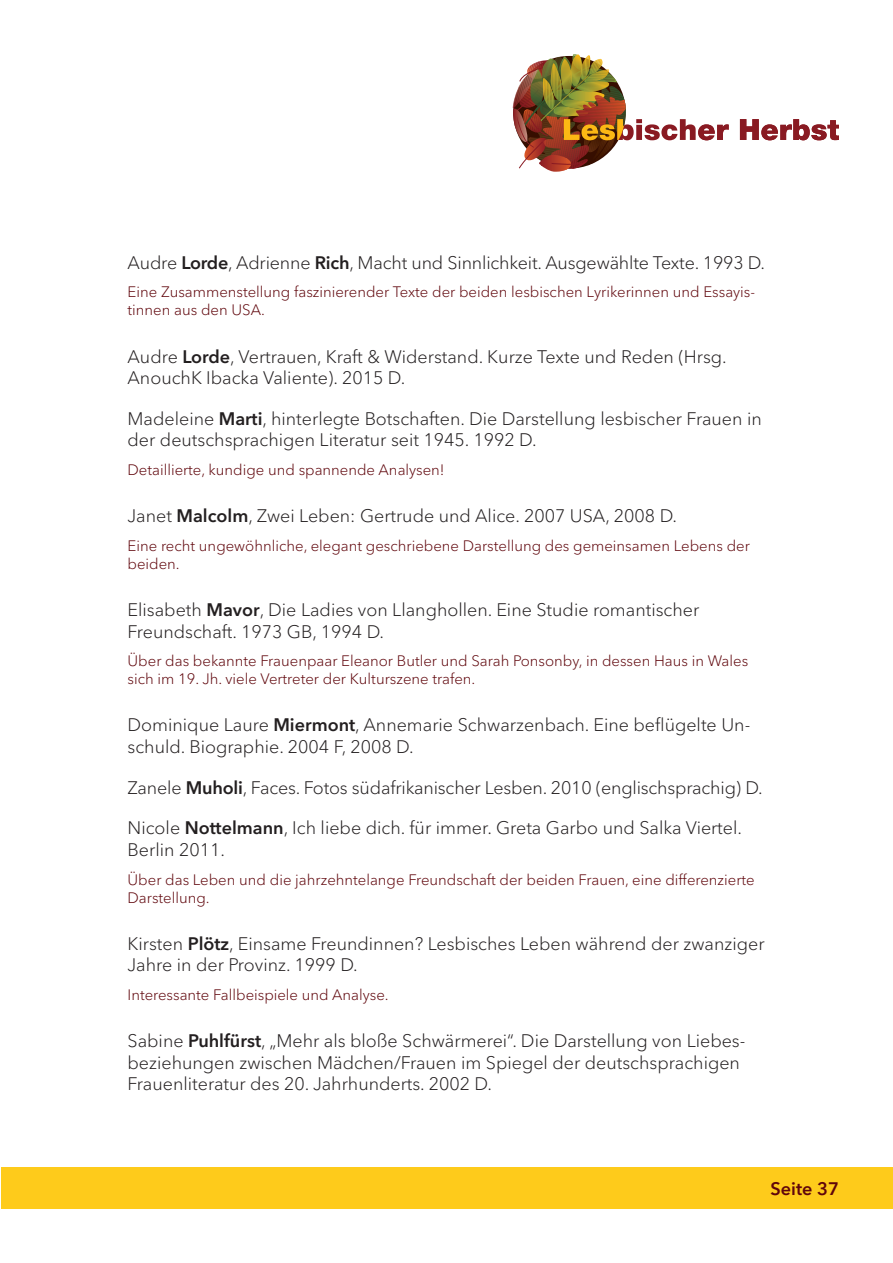
<style>
.page{position:relative;width:893px;height:1263px;background:#fff}
.page>*{position:absolute;margin:0;border:0;box-sizing:border-box;transform-origin:0 0}
.Autorin{font:300 18px/21.6px "Avenir Next LT Pro";color:#231f20}
.t1{font:600 18px "Avenir Next LT Pro";color:#5f050b}
.Inhalt{font:300 15px/18px "Avenir Next LT Pro";color:#5f050b}
.s1{font-weight:600}
</style>
<div class="page">
<svg style="left:740px;top:119px;width:99px;height:21px"></svg>
<svg style="left:513px;top:54px;width:216px;height:118px"></svg>
<div style="left:1px;top:1167px;width:891px;height:41px;background:#fecb1b"></div>
<p class="Autorin" style="left:128px;top:252px;width:639px">Audre <span class="s1">Lorde</span>, Adrienne <span class="s1">Rich</span>, Macht und Sinnlichkeit. Ausgewählte Texte. 1993 D.</p>
<p class="Inhalt" style="left:128px;top:283px;width:629px">Eine Zusammenstellung faszinierender Texte der beiden lesbischen Lyrikerinnen und Essayis&shy;tinnen aus den USA.</p>
<p class="Autorin" style="left:128px;top:345px;width:601px">Audre <span class="s1">Lorde</span>, Vertrauen, Kraft &amp; Widerstand. Kurze Texte und Reden (Hrsg.<br>AnouchK Ibacka Valiente). 2015 D.</p>
<p class="Autorin" style="left:128px;top:408px;width:636px">Madeleine <span class="s1">Marti</span>, hinterlegte Botschaften. Die Darstellung lesbischer Frauen in der deutschsprachigen Literatur seit 1945. 1992 D.</p>
<p class="Inhalt" style="left:128px;top:461px;width:319px">Detaillierte, kundige und spannende Analysen!</p>
<p class="Autorin" style="left:128px;top:505px;width:551px">Janet <span class="s1">Malcolm</span>, Zwei Leben: Gertrude und Alice. 2007 USA, 2008 D.</p>
<p class="Inhalt" style="left:128px;top:537px;width:624px">Eine recht ungewöhnliche, elegant geschriebene Darstellung des gemeinsamen Lebens der beiden.</p>
<p class="Autorin" style="left:128px;top:599px;width:573px">Elisabeth <span class="s1">Mavor</span>, Die Ladies von Llanghollen. Eine Studie romantischer<br>Freundschaft. 1973 GB, 1994 D.</p>
<p class="Inhalt" style="left:128px;top:652px;width:622px">Über das bekannte Frauenpaar Eleanor Butler und Sarah Ponsonby, in dessen Haus in Wales sich im 19. Jh. viele Vertreter der Kulturszene trafen.</p>
<p class="Autorin" style="left:128px;top:714px;width:624px">Dominique Laure <span class="s1">Miermont</span>, Annemarie Schwarzenbach. Eine beflügelte Un&shy;schuld. Biographie. 2004 F, 2008 D.</p>
<p class="Autorin" style="left:128px;top:777px;width:636px">Zanele <span class="s1">Muholi</span>, Faces. Fotos südafrikanischer Lesben. 2010 (englischsprachig) D.</p>
<p class="Autorin" style="left:128px;top:817px;width:616px">Nicole <span class="s1">Nottelmann</span>, Ich liebe dich. für immer. Greta Garbo und Salka Viertel.<br>Berlin 2011.</p>
<p class="Inhalt" style="left:128px;top:870px;width:629px">Über das Leben und die jahrzehntelange Freundschaft der beiden Frauen, eine differenzierte<br>Darstellung.</p>
<p class="Autorin" style="left:128px;top:933px;width:639px">Kirsten <span class="s1">Plötz</span>, Einsame Freundinnen? Lesbisches Leben während der zwanziger<br>Jahre in der Provinz. 1999 D.</p>
<p class="Inhalt" style="left:128px;top:986px;width:263px">Interessante Fallbeispiele und Analyse.</p>
<p class="Autorin" style="left:128px;top:1030px;width:619px">Sabine <span class="s1">Puhlfürst</span>, „Mehr als bloße Schwärmerei“. Die Darstellung von Liebes&shy;beziehungen zwischen Mädchen/Frauen im Spiegel der deutschsprachigen<br>Frauenliteratur des 20. Jahrhunderts. 2002 D.</p>
<p class="t1" style="left:771px;top:1177px;width:70px">Seite 37</p>
</div>
